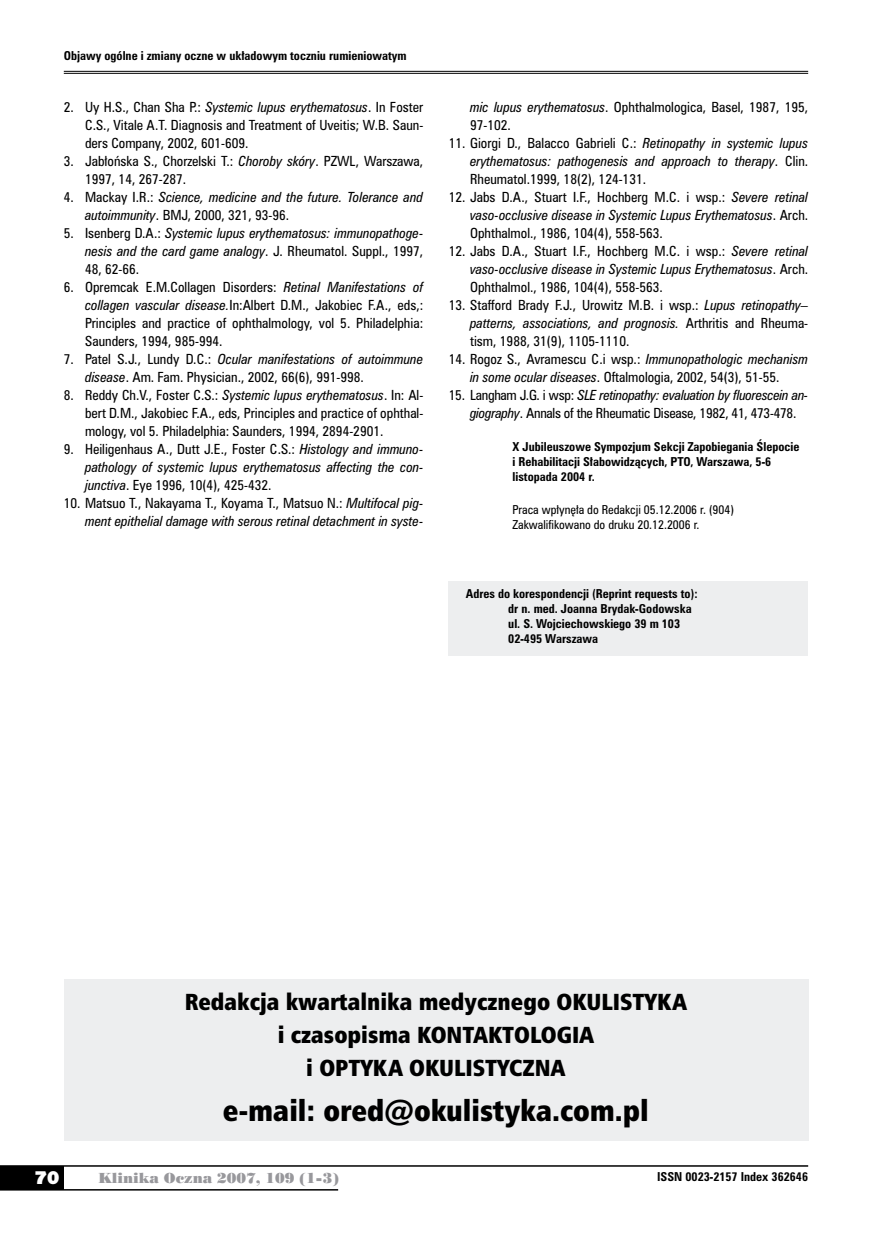
<style>
.page{position:relative;width:872px;height:1234px;background:#fff}
.page>*{position:absolute;margin:0;border:0;box-sizing:border-box;transform-origin:0 0}
.t1{font:28.5px "Humnst 777 X Blk Cn PL";color:#000}
.t2{font:22.5px/33px "Humnst 777 X Blk Cn PL";color:#000;text-align:center}
.t3{font:18px "Humanst 531 U Blk PL";color:#fff}
.t4{font:13.5px "Poster Bodoni PL";color:#98989c}
.t5{font:12.75px/18px "Zurich Cn PL";color:#000;text-align:justify}
.t6{font:italic 12.75px/18px "Zurich Cn PL";color:#000;text-align:justify}
.t7{font:12.75px/18px "Zurich Cn PL";letter-spacing:-.02em;color:#000}
.t8{font:700 11.25px/15px "Zurich Cn PL";color:#000}
.t9{font:11.25px/15px "Zurich Cn PL";color:#000}
.s1{font-style:italic}
.s2{font-style:normal}
</style>
<div class="page">
<div style="left:0;top:1165px;width:64px;height:24px;background:#000"></div>
<hr style="left:0;top:1164px;width:808px;height:2px;background:#000">
<hr style="left:0;top:1188px;width:338px;height:2px;background:#000">
<hr style="left:64px;top:71px;width:744px;height:1px;background:#000">
<hr style="left:64px;top:73px;width:744px;height:1px;background:#000">
<div style="left:449px;top:580px;width:359px;height:75px;background:#edeeef"></div>
<div style="left:64px;top:978px;width:744px;height:162px;background:#edeeef"></div>
<p class="t8" style="left:64px;top:48px;width:344px">Objawy ogólne i zmiany oczne w układowym toczniu rumieniowatym</p>
<p class="t5" style="left:85px;top:97px;width:340px;text-indent:-21px">2. Uy H.S., Chan Sha P.: <span class="s1">Systemic lupus erythematosus</span>. In Foster C.S., Vitale A.T. Diagnosis and Treatment of Uveitis; W.B. Saun&shy;ders Company, 2002, 601-609.</p>
<p class="t5" style="left:85px;top:151px;width:340px;text-indent:-21px">3. Jabłońska S., Chorzelski T.: <span class="s1">Choroby skóry</span>. PZWL, Warszawa,<br>1997, 14, 267-287.</p>
<p class="t6" style="left:85px;top:187px;width:340px;text-indent:-21px"><span class="s2">4. Mackay I.R.:</span> Science, medicine and the future. Tolerance and autoimmunity<span class="s2">. BMJ, 2000, 321, 93-96.</span></p>
<p class="t6" style="left:85px;top:223px;width:340px;text-indent:-21px"><span class="s2">5. Isenberg D.A.:</span> Systemic lupus erythematosus: immunopathoge&shy;nesis and the card game analogy<span class="s2">. J. Rheumatol. Suppl., 1997, 48, 62-66.</span></p>
<p class="t5" style="left:85px;top:277px;width:340px;text-indent:-21px">6. Opremcak E.M.Collagen Disorders: <span class="s1">Retinal Manifestations of collagen vascular disease.</span>In:Albert D.M., Jakobiec F.A., eds,:<br>Principles and practice of ophthalmology, vol 5. Philadelphia:<br>Saunders, 1994, 985-994.</p>
<p class="t5" style="left:85px;top:349px;width:340px;text-indent:-21px">7. Patel S.J., Lundy D.C.: <span class="s1">Ocular manifestations of autoimmune disease</span>. Am. Fam. Physician., 2002, 66(6), 991-998.</p>
<p class="t5" style="left:85px;top:385px;width:340px;text-indent:-21px">8. Reddy Ch.V., Foster C.S.: <span class="s1">Systemic lupus erythematosus</span>. In: Al&shy;bert D.M., Jakobiec F.A., eds, Principles and practice of ophthal&shy;mology, vol 5. Philadelphia: Saunders, 1994, 2894-2901.</p>
<p class="t6" style="left:85px;top:440px;width:340px;text-indent:-21px"><span class="s2">9. Heiligenhaus A., Dutt J.E., Foster C.S.:</span> Histology and immuno&shy;pathology of systemic lupus erythematosus affecting the con&shy;junctiva<span class="s2">. Eye 1996, 10(4), 425-432.</span></p>
<p class="t6" style="left:64px;top:494px;width:361px;text-align:right"><span class="s2">10. Matsuo T., Nakayama T., Koyama T., Matsuo N.:</span> Multifocal pig&shy;ment epithelial damage with serous retinal detachment in syste-</p>
<p class="t5" style="left:470px;top:98px;width:340px"><span class="s1">mic lupus erythematosus</span>. Ophthalmologica, Basel, 1987, 195,<br>97-102.</p>
<p class="t6" style="left:470px;top:134px;width:340px;text-indent:-21px"><span class="s2">11. Giorgi D., Balacco Gabrieli C.:</span> Retinopathy in systemic lupus erythematosus: pathogenesis and approach to therapy<span class="s2">. Clin.<br>Rheumatol.1999, 18(2), 124-131.</span></p>
<p class="t5" style="left:470px;top:188px;width:340px;text-indent:-21px">12. Jabs D.A., Stuart I.F., Hochberg M.C. i wsp.: <span class="s1">Severe retinal vaso-occlusive disease in Systemic Lupus Erythematosus</span>. Arch.<br>Ophthalmol., 1986, 104(4), 558-563.</p>
<p class="t5" style="left:470px;top:242px;width:340px;text-indent:-21px">12. Jabs D.A., Stuart I.F., Hochberg M.C. i wsp.: <span class="s1">Severe retinal vaso-occlusive disease in Systemic Lupus Erythematosus</span>. Arch.<br>Ophthalmol., 1986, 104(4), 558-563.</p>
<p class="t5" style="left:470px;top:296px;width:340px;text-indent:-21px">13. Stafford Brady F.J., Urowitz M.B. i wsp.: <span class="s1">Lupus retinopathy– patterns, associations, and prognosis.</span> Arthritis and Rheuma&shy;tism, 1988, 31(9), 1105-1110.</p>
<p class="t5" style="left:449px;top:350px;width:361px;text-align:center">14. Rogoz S., Avramescu C.i wsp.: <span class="s1">Immunopathologic mechanism in some ocular diseases</span>. Oftalmologia, 2002, 54(3), 51-55.</p>
<p class="t7" style="left:470px;top:386px;width:340px;text-indent:-21px">15. Langham J.G. i wsp: <span class="s1">SLE retinopathy: evaluation by fluorescein an&shy;giography</span>. Annals of the Rheumatic Disease, 1982, 41, 473-478.</p>
<p class="t8" style="left:512px;top:439px;width:288px">X Jubileuszowe Sympozjum Sekcji Zapobiegania Ślepocie i Rehabilitacji Słabowidzących, PTO, Warszawa, 5-6 listopada 2004 r.</p>
<p class="t9" style="left:512px;top:502px;width:223px">Praca wpłynęła do Redakcji 05.12.2006 r. (904)<br>Zakwalifikowano do druku 20.12.2006 r.</p>
<p class="t8" style="left:508px;top:586px;width:191px;text-indent:-43px">Adres do korespondencji (Reprint requests to): dr n. med. Joanna Brydak-Godowska ul. S. Wojciechowskiego 39 m 103<br>02-495 Warszawa</p>
<h2 class="t2" style="left:185px;top:983px;width:504px">Redakcja kwartalnika medycznego OKULISTYKA i czasopisma KONTAKTOLOGIA<br>i OPTYKA OKULISTYCZNA</h2>
<h1 class="t1" style="left:223px;top:1091px;width:427px">e-mail: ored@okulistyka.com.pl</h1>
<h3 class="t3" style="left:35px;top:1165px;width:26px">70</h3>
<p class="t4" style="left:99px;top:1168px;width:242px">Klinika Oczna 2007, 109 (1-3)</p>
<p class="t8" style="left:657px;top:1168px;width:152px">ISSN 0023-2157 Index 362646</p>
</div>
